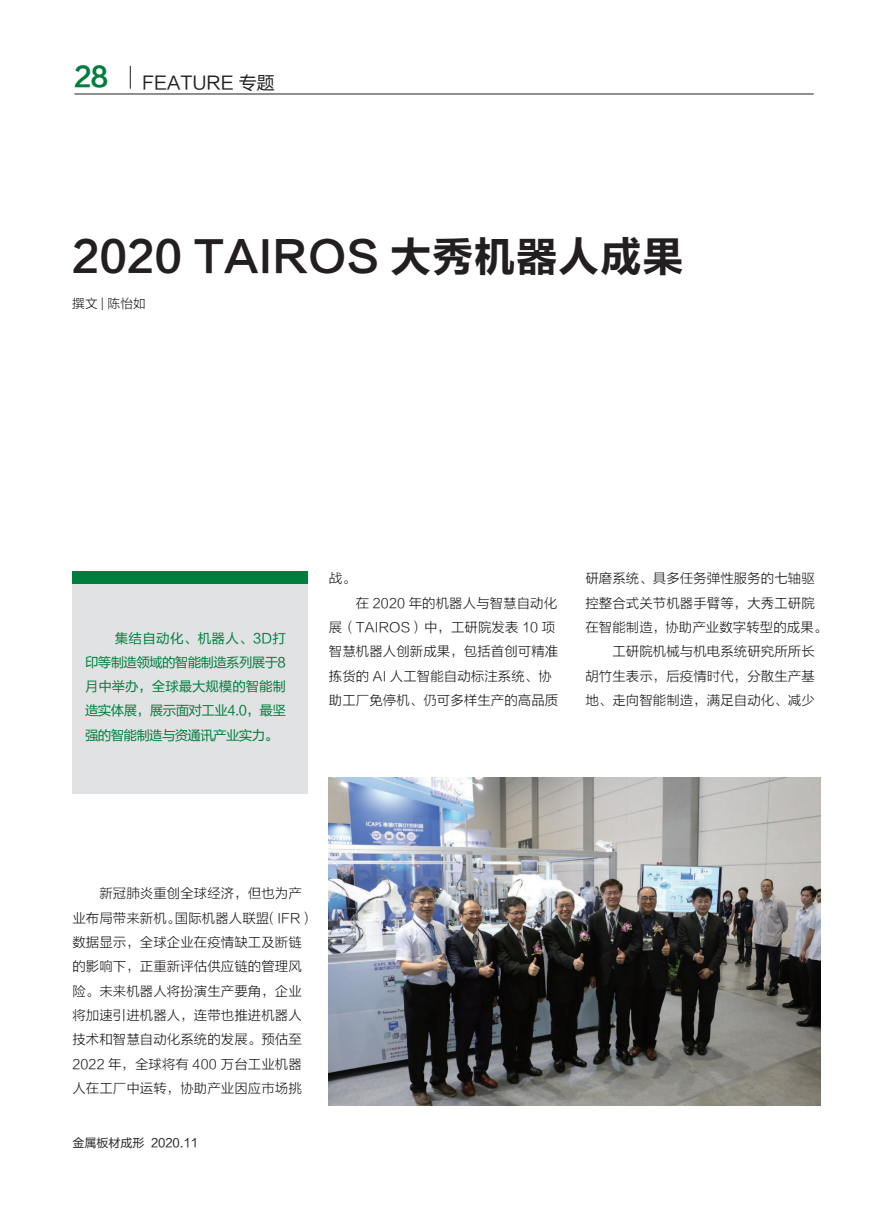
<style>
.page{position:relative;width:893px;height:1212px;background:#fff}
.page>*{position:absolute;margin:0;border:0;box-sizing:border-box;transform-origin:0 0}
.t1{font:42px "FZLTCHJW GB1 0";color:#231f20}
.t2{font:18px "FZLTHK GBK1 0";color:#231f20}
.t3{font:13.5px/24.3px "FZLTXHK";color:#231f20}
.t4{font:13.5px/24.3px "FZLTHK GBK1 0";letter-spacing:-.04em;color:#007e3d;text-align:justify}
.t5{font:12.75px "FZLTXHK";color:#231f20}
.t6{font:12px "FZLTHK GBK1 0";color:#231f20}
</style>
<div class="page">
<hr style="left:74px;top:94px;width:740px;height:1px;background:#231f20">
<svg style="left:130px;top:66px;width:1px;height:23px"></svg>
<div style="left:72px;top:584px;width:236px;height:210px;background:#e1e2e4"></div>
<div style="left:72px;top:572px;width:236px;height:12px;background:#007e3d"></div>
<img style="left:329px;top:778px;width:492px;height:328px">
<h2 class="t2" style="left:74px;top:73px;width:202px"><sup>28</sup> FEATURE 专题</h2>
<h1 class="t1" style="left:72px;top:233px;width:613px">2020 TAIROS 大秀机器人成果</h1>
<p class="t5" style="left:72px;top:296px;width:75px">撰文 | 陈怡如</p>
<p class="t4" style="left:85px;top:626px;width:202px;text-indent:30px">集结自动化、机器人、3D打印等制造领域的智能制造系列展于8月中举办，全球最大规模的智能制造实体展，展示面对工业4.0，最坚强的智能制造与资通讯产业实力。</p>
<p class="t3" style="left:329px;top:567px;width:28px">战。</p>
<p class="t3" style="left:329px;top:591px;width:231px;text-indent:27px">在 2020 年的机器人与智慧自动化展（TAIROS）中，工研院发表 10 项智慧机器人创新成果，包括首创可精准拣货的 AI 人工智能自动标注系统、协助工厂免停机、仍可多样生产的高品质</p>
<p class="t3" style="left:585px;top:567px;width:231px">研磨系统、具多任务弹性服务的七轴驱</p>
<p class="t3" style="left:585px;top:591px;width:231px">控整合式关节机器手臂等，大秀工研院</p>
<p class="t3" style="left:585px;top:615px;width:243px">在智能制造，协助产业数字转型的成果。</p>
<p class="t3" style="left:612px;top:640px;width:204px">工研院机械与机电系统研究所所长</p>
<p class="t3" style="left:585px;top:664px;width:231px">胡竹生表示，后疫情时代，分散生产基</p>
<p class="t3" style="left:585px;top:688px;width:231px">地、走向智能制造，满足自动化、减少</p>
<p class="t3" style="left:72px;top:882px;width:243px;text-indent:27px">新冠肺炎重创全球经济，但也为产业布局带来新机。国际机器人联盟（IFR）数据显示，全球企业在疫情缺工及断链的影响下，正重新评估供应链的管理风险。未来机器人将扮演生产要角，企业将加速引进机器人，连带也推进机器人技术和智慧自动化系统的发展。预估至<br>2022 年，全球将有 400 万台工业机器人在工厂中运转，协助产业因应市场挑</p>
<p class="t6" style="left:72px;top:1136px;width:127px">金属板材成形 2020.11</p>
</div>
